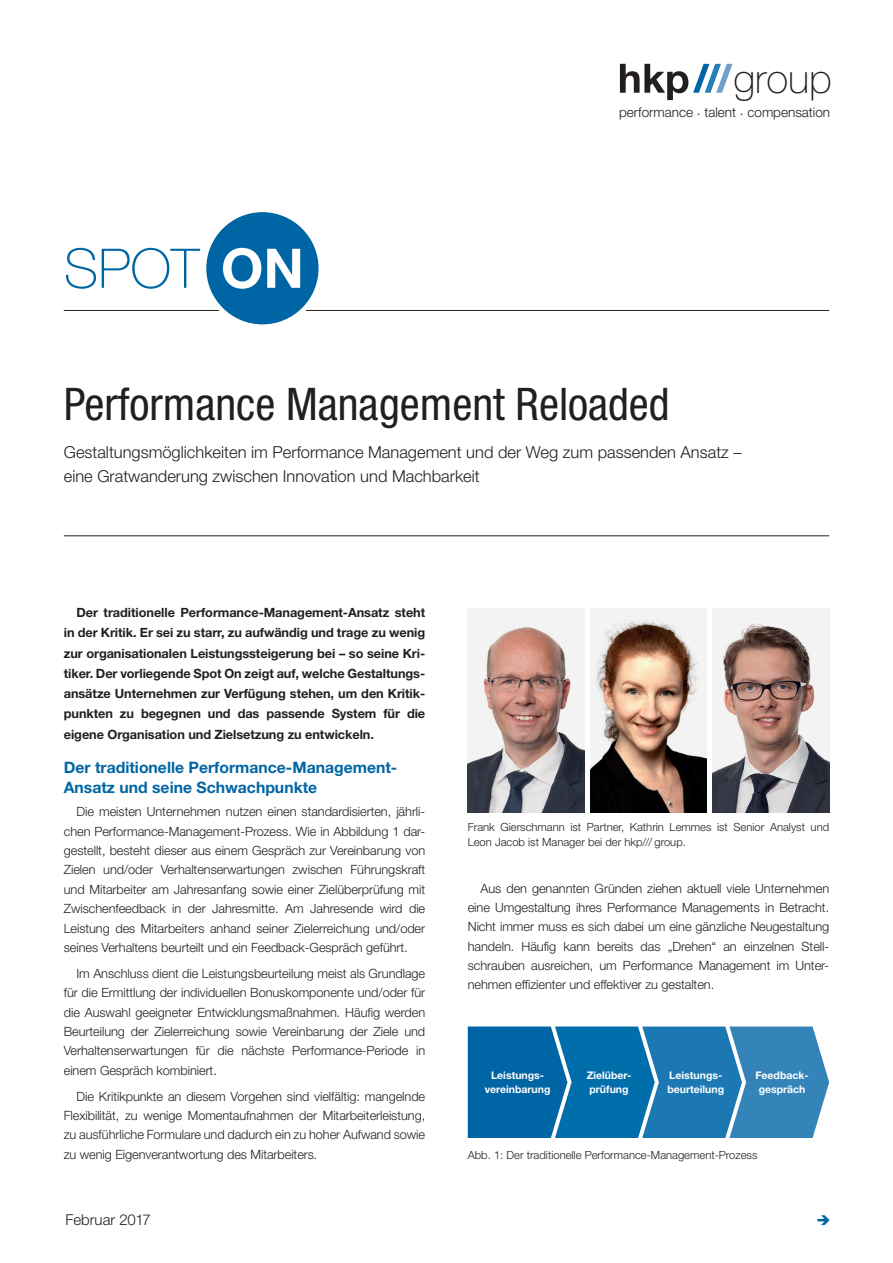
<style>
.page{position:relative;width:893px;height:1263px;background:#fff}
.page>*{position:absolute;margin:0;border:0;box-sizing:border-box;transform-origin:0 0}
.t1{font:100 54.6px "Helvetica Neue LT Std";color:#0065a4}
.t2{font:condensed 45px "Helvetica Neue LT Std";color:#231f20}
.t3{font:100 40.5px "Helvetica Neue LT Std";color:#231f20}
.t4{font:300 16.5px/24px "Helvetica Neue LT Std";color:#231f20}
.t5{font:700 15.75px/19.5px "Helvetica Neue LT Std";color:#0065a4}
.t6{font:300 15px "Helvetica Neue LT Std";color:#231f20}
.t7{font:300 13.5px "Helvetica Neue LT Std";color:#231f20}
.t8{font:300 12.75px/19.4px "Helvetica Neue LT Std";letter-spacing:-.005em;color:#231f20;text-align:justify}
.t9{font:700 12.75px/20.2px "Helvetica Neue LT Std";letter-spacing:-.005em;color:#231f20;text-align:justify}
.t10{font:300 11.25px/15px "Helvetica Neue LT Std";color:#231f20}
.t11{font:700 10.5px/13.5px "Helvetica Neue LT Std";color:#fff;text-align:center}
.s1{font-weight:700;color:#fff}
</style>
<div class="page">
<svg style="left:620px;top:64px;width:112px;height:36px"></svg>
<hr style="left:64px;top:310px;width:765px;height:1px;background:#231f20">
<div style="left:204px;top:210px;width:117px;height:117px;background:#0065a4;border-radius:50%"></div>
<div style="left:202px;top:208px;width:121px;height:121px;border:4px solid #fff;border-radius:50%"></div>
<hr style="left:64px;top:535px;width:765px;height:1px;background:#231f20">
<img style="left:468px;top:608px;width:116px;height:204px">
<img style="left:713px;top:608px;width:116px;height:204px">
<img style="left:590px;top:608px;width:117px;height:204px">
<svg style="left:468px;top:1026px;width:361px;height:112px;background:#217cb3"></svg>
<h3 class="t3" style="left:733px;top:55px;width:100px">group</h3>
<h1 class="t1" style="left:64px;top:237px;width:242px">SPOT <span class="s1">ON</span></h1>
<p class="t7" style="left:619px;top:104px;width:213px">performance . talent . compensation</p>
<h2 class="t2" style="left:64px;top:378px;width:607px">Performance Management Reloaded</h2>
<p class="t4" style="left:64px;top:440px;width:679px">Gestaltungsmöglichkeiten im Performance Management und der Weg zum passenden Ansatz – eine Gratwanderung zwischen Innovation und Machbarkeit</p>
<p class="t9" style="left:64px;top:602px;width:363px;text-indent:13px">Der traditionelle Performance-Management-Ansatz steht in der Kritik. Er sei zu starr, zu aufwändig und trage zu wenig zur organisationalen Leistungssteigerung bei – so seine Kri&shy;tiker. Der vorliegende Spot On zeigt auf, welche Gestaltungs&shy;ansätze Unternehmen zur Verfügung stehen, um den Kritik&shy;punkten zu begegnen und das passende System für die eigene Organisation und Zielsetzung zu entwickeln.</p>
<p class="t5" style="left:64px;top:757px;width:335px">Der traditionelle Performance-Management-<br>Ansatz und seine Schwachpunkte</p>
<p class="t8" style="left:64px;top:802px;width:363px;text-indent:13px">Die meisten Unternehmen nutzen einen standardisierten, jährli&shy;chen Performance-Management-Prozess. Wie in Abbildung 1 dar&shy;gestellt, besteht dieser aus einem Gespräch zur Vereinbarung von Zielen und/oder Verhaltenserwartungen zwischen Führungskraft und Mitarbeiter am Jahresanfang sowie einer Zielüberprüfung mit Zwischenfeedback in der Jahresmitte. Am Jahresende wird die Leistung des Mitarbeiters anhand seiner Zielerreichung und/oder seines Verhaltens beurteilt und ein Feedback-Gespräch geführt.</p>
<p class="t8" style="left:64px;top:963px;width:363px;text-indent:13px">Im Anschluss dient die Leistungsbeurteilung meist als Grundlage für die Ermittlung der individuellen Bonuskomponente und/oder für die Auswahl geeigneter Entwicklungsmaßnahmen. Häufig werden Beurteilung der Zielerreichung sowie Vereinbarung der Ziele und Verhaltenserwartungen für die nächste Performance-Periode in einem Gespräch kombiniert.</p>
<p class="t8" style="left:64px;top:1086px;width:363px;text-indent:13px">Die Kritikpunkte an diesem Vorgehen sind vielfältig: mangelnde Flexibilität, zu wenige Momentaufnahmen der Mitarbeiterleistung, zu ausführliche Formulare und dadurch ein zu hoher Aufwand sowie zu wenig Eigenverantwortung des Mitarbeiters.</p>
<p class="t6" style="left:65px;top:1210px;width:87px">Februar 2017</p>
<p class="t10" style="left:468px;top:820px;width:363px">Frank Gierschmann ist Partner, Kathrin Lemmes ist Senior Analyst und<br>Leon Jacob ist Manager bei der hkp/// group.</p>
<p class="t8" style="left:468px;top:878px;width:363px;text-indent:13px">Aus den genannten Gründen ziehen aktuell viele Unternehmen eine Umgestaltung ihres Performance Managements in Betracht.<br>Nicht immer muss es sich dabei um eine gänzliche Neugestaltung handeln. Häufig kann bereits das „Drehen“ an einzelnen Stell&shy;schrauben ausreichen, um Performance Management im Unter&shy;nehmen effizienter und effektiver zu gestalten.</p>
<p class="t11" style="left:485px;top:1068px;width:67px">Leistungs&shy;vereinbarung</p>
<p class="t11" style="left:587px;top:1068px;width:46px;text-align:left">Zielüber&shy;prüfung</p>
<p class="t11" style="left:667px;top:1068px;width:58px;text-align:left">Leistungs&shy;beurteilung</p>
<p class="t11" style="left:755px;top:1068px;width:55px">Feedback&shy;gespräch</p>
<p class="t10" style="left:468px;top:1147px;width:291px">Abb. 1: Der traditionelle Performance-Management-Prozess</p>
</div>
